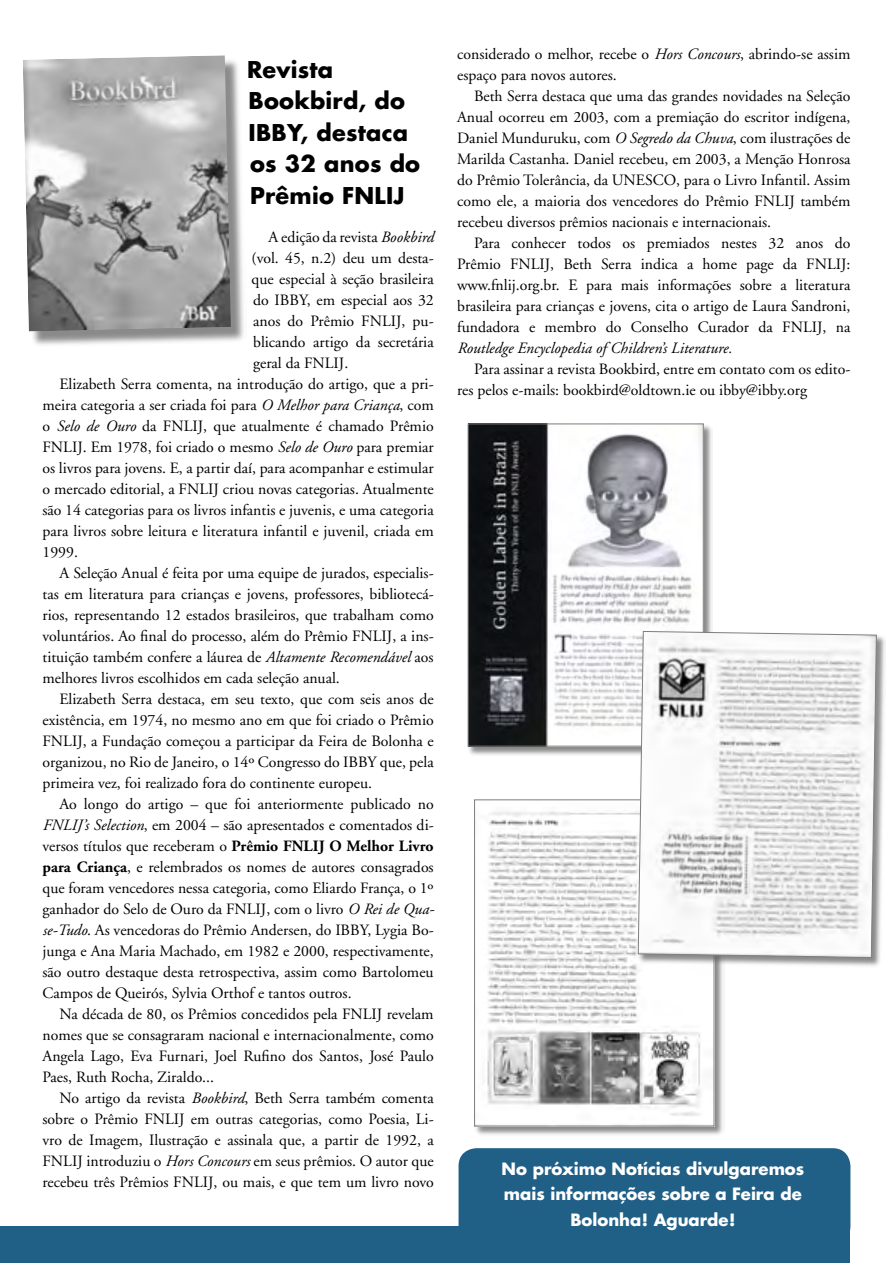
<style>
.page{position:relative;width:893px;height:1263px;background:#fff}
.page>*{position:absolute;margin:0;border:0;box-sizing:border-box;transform-origin:0 0}
.t1{font:700 22.5px/31.5px "Futura";letter-spacing:.01em;color:#000}
.t2{font:700 16.5px/25.5px "Futura";color:#fff;text-align:center}
.t3{font:15.75px/21px "Adobe Garamond";color:#000}
.t4{font:italic 15.75px "Adobe Garamond";color:#000}
.s1{font-style:italic}
.s2{font-weight:700}
</style>
<div class="page">
<div style="left:459px;top:1148px;width:391px;height:78px;background:#216086"></div>
<div style="left:0;top:1226px;width:850px;height:37px;background:#216086"></div>
<div style="left:24px;top:57px;width:222px;height:290px;background:#636363;opacity:.75"></div>
<img style="left:23px;top:55px;width:208px;height:276px">
<div style="left:467px;top:422px;width:246px;height:334px;background:#636363;opacity:.75"></div>
<img style="left:470px;top:425px;width:232px;height:319px">
<div style="left:468px;top:423px;width:236px;height:323px;border:1px solid #7c7c7c"></div>
<div style="left:473px;top:798px;width:251px;height:338px;background:#636363;opacity:.75"></div>
<img style="left:476px;top:801px;width:236px;height:323px">
<div style="left:474px;top:799px;width:240px;height:327px;border:1px solid #7c7c7c"></div>
<div style="left:637px;top:630px;width:249px;height:337px;background:#636363;opacity:.75"></div>
<svg style="left:637px;top:631px;width:240px;height:327px"></svg>
<h1 class="t1" style="left:247px;top:53px;width:175px">Revista<br>Bookbird, do<br>IBBY, destaca os 32 anos do<br>Prêmio FNLIJ</h1>
<p class="t3" style="left:269px;top:227px;width:167px">A edição da revista <span class="s1">Bookbird</span></p>
<p class="t3" style="left:252px;top:248px;width:184px">(vol. 45, n.2) deu um desta-</p>
<p class="t3" style="left:252px;top:269px;width:184px">que especial à seção brasileira</p>
<p class="t3" style="left:253px;top:290px;width:182px">do IBBY, em especial aos 32</p>
<p class="t3" style="left:253px;top:311px;width:182px">anos do Prêmio FNLIJ, pu-</p>
<p class="t3" style="left:253px;top:332px;width:182px">blicando artigo da secretária</p>
<p class="t3" style="left:253px;top:353px;width:97px">geral da FNLIJ.</p>
<p class="t3" style="left:60px;top:374px;width:376px">Elizabeth Serra comenta, na introdução do artigo, que a pri-</p>
<p class="t3" style="left:43px;top:395px;width:393px">meira categoria a ser criada foi para <span class="s1">O Melhor para Criança</span>, com</p>
<p class="t3" style="left:43px;top:416px;width:393px">o <span class="s1">Selo de Ouro</span> da FNLIJ, que atualmente é chamado Prêmio</p>
<p class="t3" style="left:43px;top:437px;width:393px">FNLIJ. Em 1978, foi criado o mesmo <span class="s1">Selo de Ouro</span> para premiar</p>
<p class="t3" style="left:43px;top:458px;width:393px">os livros para jovens. E, a partir daí, para acompanhar e estimular</p>
<p class="t3" style="left:43px;top:479px;width:393px">o mercado editorial, a FNLIJ criou novas categorias. Atualmente</p>
<p class="t3" style="left:43px;top:500px;width:393px">são 14 categorias para os livros infantis e juvenis, e uma categoria</p>
<p class="t3" style="left:43px;top:521px;width:393px">para livros sobre leitura e literatura infantil e juvenil, criada em</p>
<p class="t3" style="left:43px;top:542px;width:37px">1999.</p>
<p class="t3" style="left:60px;top:563px;width:376px">A Seleção Anual é feita por uma equipe de jurados, especialis-</p>
<p class="t3" style="left:43px;top:584px;width:393px">tas em literatura para crianças e jovens, professores, bibliotecá-</p>
<p class="t3" style="left:43px;top:605px;width:393px">rios, representando 12 estados brasileiros, que trabalham como</p>
<p class="t3" style="left:43px;top:626px;width:393px">voluntários. Ao final do processo, além do Prêmio FNLIJ, a ins-</p>
<p class="t3" style="left:43px;top:647px;width:393px">tituição também confere a láurea de <span class="s1">Altamente Recomendável</span> aos</p>
<p class="t3" style="left:43px;top:668px;width:299px">melhores livros escolhidos em cada seleção anual.</p>
<p class="t3" style="left:60px;top:689px;width:376px">Elizabeth Serra destaca, em seu texto, que com seis anos de</p>
<p class="t3" style="left:43px;top:710px;width:393px">existência, em 1974, no mesmo ano em que foi criado o Prêmio</p>
<p class="t3" style="left:43px;top:731px;width:393px">FNLIJ, a Fundação começou a participar da Feira de Bolonha e</p>
<p class="t3" style="left:43px;top:752px;width:393px">organizou, no Rio de Janeiro, o 14º Congresso do IBBY que, pela</p>
<p class="t3" style="left:43px;top:773px;width:331px">primeira vez, foi realizado fora do continente europeu.</p>
<p class="t3" style="left:60px;top:794px;width:376px">Ao longo do artigo – que foi anteriormente publicado no</p>
<p class="t3" style="left:43px;top:815px;width:393px"><span class="s1">FNLIJ’s Selection</span>, em 2004 – são apresentados e comentados di-</p>
<p class="t3" style="left:43px;top:836px;width:393px">versos títulos que receberam o <span class="s2">Prêmio FNLIJ O Melhor Livro</span></p>
<p class="t3" style="left:43px;top:857px;width:393px"><span class="s2">para Criança</span>, e relembrados os nomes de autores consagrados</p>
<p class="t3" style="left:43px;top:878px;width:393px">que foram vencedores nessa categoria, como Eliardo França, o 1º</p>
<p class="t3" style="left:43px;top:899px;width:393px">ganhador do Selo de Ouro da FNLIJ, com o livro <span class="s1">O Rei de Qua-</span></p>
<p class="t3" style="left:43px;top:920px;width:393px"><span class="s1">se-Tudo</span>. As vencedoras do Prêmio Andersen, do IBBY, Lygia Bo-</p>
<p class="t3" style="left:43px;top:941px;width:393px">junga e Ana Maria Machado, em 1982 e 2000, respectivamente,</p>
<p class="t3" style="left:43px;top:962px;width:393px">são outro destaque desta retrospectiva, assim como Bartolomeu</p>
<p class="t3" style="left:43px;top:983px;width:311px">Campos de Queirós, Sylvia Orthof e tantos outros.</p>
<p class="t3" style="left:60px;top:1004px;width:376px">Na década de 80, os Prêmios concedidos pela FNLIJ revelam</p>
<p class="t3" style="left:43px;top:1025px;width:393px">nomes que se consagraram nacional e internacionalmente, como</p>
<p class="t3" style="left:43px;top:1046px;width:393px">Angela Lago, Eva Furnari, Joel Rufino dos Santos, José Paulo</p>
<p class="t3" style="left:43px;top:1067px;width:173px">Paes, Ruth Rocha, Ziraldo...</p>
<p class="t3" style="left:60px;top:1088px;width:376px">No artigo da revista <span class="s1">Bookbird</span>, Beth Serra também comenta</p>
<p class="t3" style="left:43px;top:1109px;width:393px">sobre o Prêmio FNLIJ em outras categorias, como Poesia, Li-</p>
<p class="t3" style="left:43px;top:1130px;width:393px">vro de Imagem, Ilustração e assinala que, a partir de 1992, a</p>
<p class="t3" style="left:43px;top:1151px;width:393px">FNLIJ introduziu o <span class="s1">Hors Concours</span> em seus prêmios. O autor que</p>
<p class="t3" style="left:43px;top:1172px;width:393px">recebeu três Prêmios FNLIJ, ou mais, e que tem um livro novo</p>
<p class="t3" style="left:457px;top:44px;width:395px">considerado o melhor, recebe o <span class="s1">Hors Concours</span>, abrindo-se assim espaço para novos autores.</p>
<p class="t3" style="left:457px;top:86px;width:395px;text-align:justify;text-indent:17px">Beth Serra destaca que uma das grandes novidades na Seleção Anual ocorreu em 2003, com a premiação do escritor indígena, Daniel Munduruku, com <span class="s1">O Segredo da Chuva</span>, com ilustrações de Marilda Castanha. Daniel recebeu, em 2003, a Menção Honrosa do Prêmio Tolerância, da UNESCO, para o Livro Infantil. Assim como ele, a maioria dos vencedores do Prêmio FNLIJ também recebeu diversos prêmios nacionais e internacionais.</p>
<p class="t3" style="left:457px;top:233px;width:395px;text-align:justify;text-indent:17px">Para conhecer todos os premiados nestes 32 anos do Prêmio FNLIJ, Beth Serra indica a home page da FNLIJ: www.fnlij.org.br. E para mais informações sobre a literatura brasileira para crianças e jovens, cita o artigo de Laura Sandroni, fundadora e membro do Conselho Curador da FNLIJ, na</p>
<p class="t4" style="left:457px;top:340px;width:276px">Routledge Encyclopedia of Children’s Literature.</p>
<p class="t3" style="left:457px;top:359px;width:395px;text-indent:17px">Para assinar a revista Bookbird, entre em contato com os edito&shy;res pelos e-mails: bookbird@oldtown.ie ou ibby@ibby.org</p>
<p class="t2" style="left:502px;top:1155px;width:304px">No próximo Notícias divulgaremos mais informações sobre a Feira de<br>Bolonha! Aguarde!</p>
</div>
